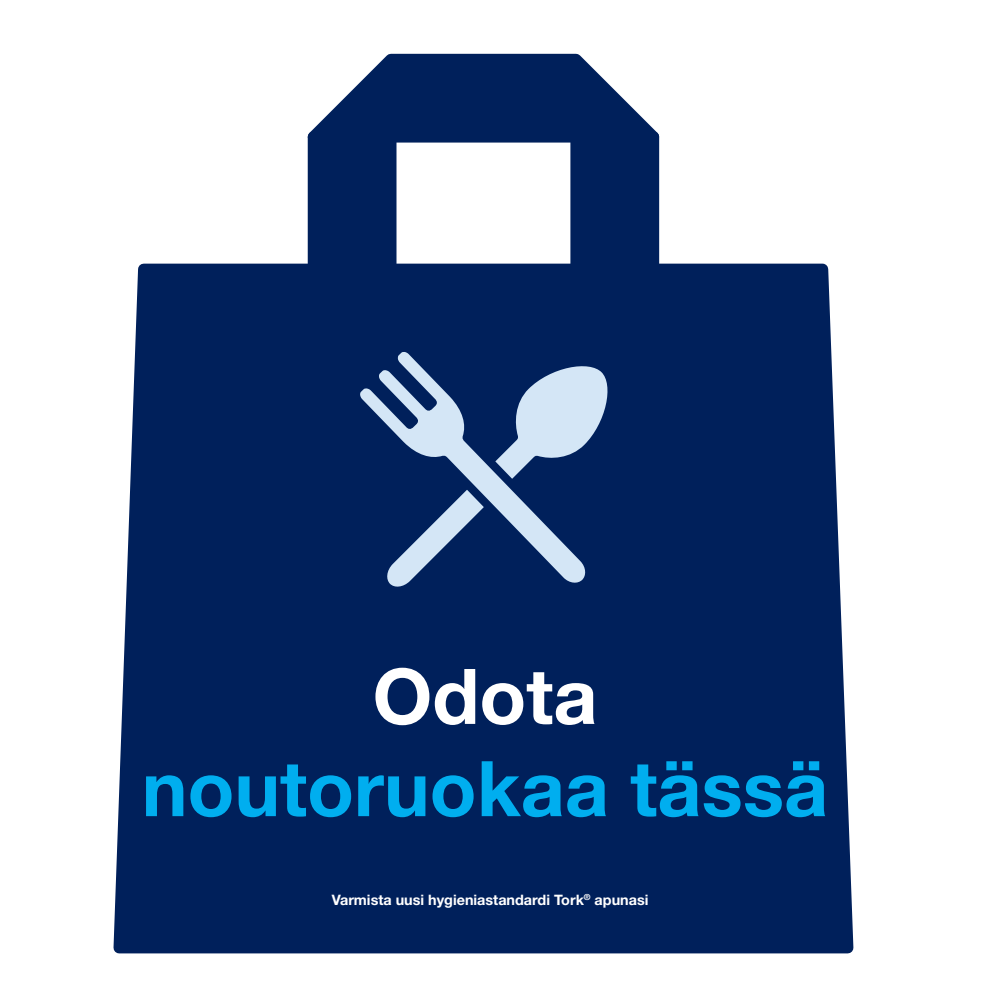
<style>
.page{position:relative;width:990px;height:990px;background:#fff}
.page>*{position:absolute;margin:0;border:0;box-sizing:border-box;transform-origin:0 0}
.t1{font:700 76.88px "Helvetica Neue LT Std";color:#00aeef}
.t2{font:700 76.88px "Helvetica Neue LT Std";color:#fff}
.t3{font:700 14.38px "Helvetica Neue LT Std";color:#fff}
</style>
<div class="page">
<div style="left:308px;top:131px;width:89px;height:157px;background:#00205b"></div>
<div style="left:570px;top:131px;width:89px;height:157px;background:#00205b"></div>
<svg style="left:307px;top:53px;width:353px;height:100px"></svg>
<div style="left:113px;top:258px;width:741px;height:696px;background:#00205b"></div>
<div style="left:602px;top:354px;width:27px;height:247px;background:#00205b"></div>
<svg style="left:344px;top:335px;width:258px;height:266px;background:#395685"></svg>
<h1 class="t2" style="left:373px;top:649px;width:226px">Odota</h1>
<h1 class="t1" style="left:142px;top:741px;width:688px">noutoruokaa tässä</h1>
<p class="t3" style="left:332px;top:891px;width:318px">Varmista uusi hygieniastandardi Tork<sup>®</sup> apunasi</p>
</div>
